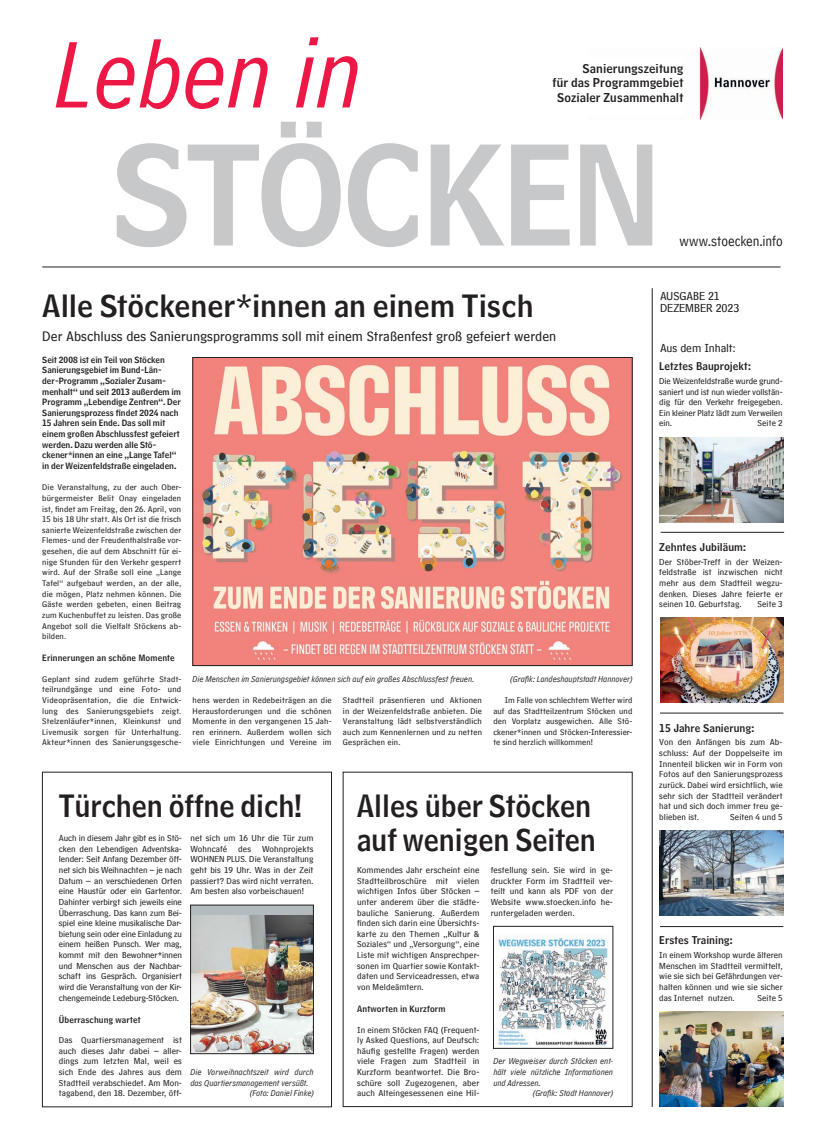
<style>
.page{position:relative;width:825px;height:1145px;background:#fff}
.page>*{position:absolute;margin:0;border:0;box-sizing:border-box;transform-origin:0 0}
.t1{font:italic 100px "HM Comment";color:#ed1845}
.t2{font:30px/34px "HM Headline";color:#231f20;scale:.95 1}
.t3{font:30px "HM Headline";color:#231f20}
.t4{font:15px "HM Comment";letter-spacing:-.005em;color:#231f20}
.t5{font:14.2px "HM Text";color:#231f20}
.t6{font:12px/14.4px "HM Headline";letter-spacing:.005em;color:#231f20;text-align:right}
.t7{font:12px/12px "HM Text";letter-spacing:-.005em;color:#231f20}
.t8{font:10.5px "HM Headline";letter-spacing:.005em;color:#231f20}
.t9{font:9px/10.6px "HM Text";letter-spacing:.01em;color:#231f20;text-align:justify}
.t10{font:italic 9px "HM Comment";letter-spacing:.005em;color:#231f20}
.t11{font:8.5px/10.6px "HM Text";letter-spacing:.02em;color:#231f20;text-align:justify}
.t12{font:8.5px/10.6px "HM Headline";color:#231f20}
.s1{font-size:103px}
</style>
<div class="page">
<hr style="left:42px;top:267px;width:738px;height:1px;background:#231f20">
<img style="left:697px;top:48px;width:85px;height:72px">
<svg style="left:117px;top:122px;width:535px;height:125px"></svg>
<hr style="left:652px;top:288px;width:1px;height:819px;background:#231f20">
<img style="left:659px;top:437px;width:123px;height:85px">
<hr style="left:660px;top:713px;width:123px;height:1px;background:#231f20">
<img style="left:659px;top:1011px;width:123px;height:96px">
<img style="left:659px;top:830px;width:123px;height:85px">
<img style="left:660px;top:618px;width:123px;height:85px">
<hr style="left:660px;top:532px;width:124px;height:1px;background:#231f20">
<hr style="left:660px;top:926px;width:123px;height:1px;background:#231f20">
<img style="left:194px;top:359px;width:436px;height:305px">
<div style="left:192px;top:357px;width:440px;height:309px;border:1px solid #231f20"></div>
<div style="left:190px;top:905px;width:123px;height:148px;background:#b3bbbe"></div>
<img style="left:192px;top:915px;width:119px;height:137px">
<div style="left:190px;top:905px;width:123px;height:149px;border:1px solid #231f20"></div>
<img style="left:496px;top:934px;width:112px;height:112px">
<div style="left:493px;top:926px;width:120px;height:122px;border:1px solid #231f20"></div>
<h1 class="t1" style="left:54px;top:14px;width:308px">Leben <span class="s1">in</span></h1>
<h3 class="t6" style="left:552px;top:60px;width:132px">Sanierungszeitung<br>für das Programmgebiet</h3>
<h3 class="t6" style="left:557px;top:88px;width:128px">Sozialer Zusammenhalt</h3>
<h3 class="t4" style="left:679px;top:227px;width:105px">www.stoecken.info</h3>
<h2 class="t3" style="left:42px;top:280px;width:492px">Alle Stöckener*innen an einem Tisch</h2>
<h3 class="t5" style="left:42px;top:324px;width:515px">Der Abschluss des Sanierungsprogramms soll mit einem Straßenfest groß gefeiert werden</h3>
<p class="t12" style="left:42px;top:353px;width:140px">Seit 2008 ist ein Teil von Stöcken Sanierungsgebiet im Bund-Län&shy;der-Programm „Sozialer Zusam&shy;menhalt“ und seit 2013 außerdem im Programm „Lebendige Zentren“. Der Sanierungsprozess findet 2024 nach 15 Jahren sein Ende. Das soll mit einem großen Abschlussfest gefeiert werden. Dazu werden alle Stö&shy;ckener*innen an eine „Lange Tafel“ in der Weizenfeldstraße eingeladen.</p>
<p class="t11" style="left:42px;top:481px;width:140px">Die Veranstaltung, zu der auch Ober&shy;bürgermeister Belit Onay eingeladen ist, findet am Freitag, den 26. April, von 15 bis 18 Uhr statt. Als Ort ist die frisch sanierte Weizenfeldstraße zwischen der Flemes- und der Freudenthalstraße vor&shy;gesehen, die auf dem Abschnitt für ei&shy;nige Stunden für den Verkehr gesperrt wird. Auf der Straße soll eine „Lange Tafel“ aufgebaut werden, an der alle, die mögen, Platz nehmen können. Die Gäste werden gebeten, einen Beitrag zum Kuchenbuffet zu leisten. Das große Angebot soll die Vielfalt Stöckens ab&shy;bilden.</p>
<p class="t12" style="left:42px;top:652px;width:134px">Erinnerungen an schöne Momente</p>
<p class="t11" style="left:42px;top:672px;width:140px">Geplant sind zudem geführte Stadt&shy;teilrundgänge und eine Foto- und Videopräsentation, die die Entwick&shy;lung des Sanierungsgebiets zeigt.<br>Stelzenläufer*innen, Kleinkunst und Livemusik sorgen für Unterhaltung.<br>Akteur*innen des Sanierungsgesche-</p>
<p class="t10" style="left:192px;top:673px;width:283px">Die Menschen im Sanierungsgebiet können sich auf ein großes Abschlussfest freuen.</p>
<p class="t10" style="left:510px;top:673px;width:123px">(Grafik: Landeshauptstadt Hannover)</p>
<p class="t11" style="left:343px;top:693px;width:140px">Stadtteil präsentieren und Aktionen in der Weizenfeldstraße anbieten. Die Veranstaltung lädt selbstverständlich auch zum Kennenlernen und zu netten Gesprächen ein.</p>
<p class="t11" style="left:493px;top:693px;width:140px;text-indent:11px">Im Falle von schlechtem Wetter wird auf das Stadtteilzentrum Stöcken und den Vorplatz ausgewichen. Alle Stö&shy;ckener*innen und Stöcken-Interessier&shy;te sind herzlich willkommen!</p>
<p class="t11" style="left:192px;top:693px;width:140px">hens werden in Redebeiträgen an die Herausforderungen und die schönen Momente in den vergangenen 15 Jah&shy;ren erinnern. Außerdem wollen sich viele Einrichtungen und Vereine im</p>
<h2 class="t2" style="left:59px;top:784px;width:257px">Türchen öffne dich!</h2>
<p class="t9" style="left:59px;top:831px;width:124px">Auch in diesem Jahr gibt es in Stö&shy;cken den Lebendigen Adventska&shy;lender: Seit Anfang Dezember öff&shy;net sich bis Weihnachten – je nach Datum – an verschiedenen Orten eine Haustür oder ein Gartentor.<br>Dahinter verbirgt sich jeweils eine Überraschung. Das kann zum Bei&shy;spiel eine kleine musikalische Dar&shy;bietung sein oder eine Einladung zu einem heißen Punsch. Wer mag, kommt mit den Bewohner*innen und Menschen aus der Nachbar&shy;schaft ins Gespräch. Organisiert wird die Veranstaltung von der Kir&shy;chengemeinde Ledeburg-Stöcken.</p>
<p class="t12" style="left:59px;top:1013px;width:83px">Überraschung wartet</p>
<p class="t9" style="left:59px;top:1033px;width:124px">Das Quartiersmanagement ist auch dieses Jahr dabei – aller&shy;dings zum letzten Mal, weil es sich Ende des Jahres aus dem Stadtteil verabschiedet. Am Mon&shy;tagabend, den 18. Dezember, öff-</p>
<p class="t9" style="left:190px;top:831px;width:124px">net sich um 16 Uhr die Tür zum Wohncafé des Wohnprojekts WOHNEN PLUS. Die Veranstaltung geht bis 19 Uhr. Was in der Zeit passiert? Das wird nicht verraten.<br>Am besten also vorbeischauen!</p>
<p class="t10" style="left:190px;top:1066px;width:125px">Die Vorweihnachtszeit wird durch</p>
<p class="t10" style="left:190px;top:1077px;width:119px">das Quartiersmanagement versüßt.</p>
<p class="t10" style="left:250px;top:1088px;width:65px">(Foto: Daniel Finke)</p>
<h2 class="t2" style="left:357px;top:784px;width:253px">Alles über Stöcken auf wenigen Seiten</h2>
<p class="t9" style="left:357px;top:863px;width:124px">Kommendes Jahr erscheint eine Stadtteilbroschüre mit vielen wichtigen Infos über Stöcken – unter anderem über die städte&shy;bauliche Sanierung. Außerdem finden sich darin eine Übersichts&shy;karte zu den Themen „Kultur &amp; Soziales“ und „Versorgung“, eine Liste mit wichtigen Ansprechper&shy;sonen im Quartier sowie Kontakt&shy;daten und Serviceadressen, etwa von Meldeämtern.</p>
<p class="t12" style="left:357px;top:1002px;width:90px">Antworten in Kurzform</p>
<p class="t9" style="left:357px;top:1022px;width:124px">In einem Stöcken FAQ (Frequent&shy;ly Asked Questions, auf Deutsch: häufig gestellte Fragen) werden viele Fragen zum Stadtteil in Kurzform beantwortet. Die Bro&shy;schüre soll Zugezogenen, aber auch Alteingesessenen eine Hil-</p>
<p class="t9" style="left:490px;top:863px;width:124px">festellung sein. Sie wird in ge&shy;druckter Form im Stadtteil ver&shy;teilt und kann als PDF von der Website www.stoecken.info he&shy;runtergeladen werden.</p>
<p class="t10" style="left:493px;top:1056px;width:121px">Der Wegweiser durch Stöcken ent-</p>
<p class="t10" style="left:493px;top:1066px;width:121px">hält viele nützliche Informationen</p>
<p class="t10" style="left:493px;top:1077px;width:49px">und Adressen.</p>
<p class="t10" style="left:533px;top:1088px;width:81px">(Grafik: Stadt Hannover)</p>
<h3 class="t7" style="left:660px;top:288px;width:81px">AUSGABE 21<br>DEZEMBER 2023</h3>
<h3 class="t7" style="left:660px;top:340px;width:77px">Aus dem Inhalt:</h3>
<p class="t8" style="left:659px;top:357px;width:93px">Letztes Bauprojekt:</p>
<p class="t9" style="left:659px;top:374px;width:125px">Die Weizenfeldstraße wurde grund&shy;saniert und ist nun wieder vollstän&shy;dig für den Verkehr freigegeben.<br>Ein kleiner Platz lädt zum Verweilen ein.</p>
<p class="t9" style="left:757px;top:417px;width:27px">Seite 2</p>
<p class="t8" style="left:659px;top:538px;width:89px">Zehntes Jubiläum:</p>
<p class="t9" style="left:659px;top:555px;width:125px">Der Stöber-Treff in der Weizen&shy;feldstraße ist inzwischen nicht mehr aus dem Stadtteil wegzu&shy;denken. Dieses Jahre feierte er seinen 10. Geburtstag.</p>
<p class="t9" style="left:757px;top:597px;width:27px">Seite 3</p>
<p class="t8" style="left:659px;top:719px;width:97px">15 Jahre Sanierung:</p>
<p class="t9" style="left:659px;top:735px;width:125px">Von den Anfängen bis zum Ab&shy;schluss: Auf der Doppelseite im Innenteil blicken wir in Form von Fotos auf den Sanierungsprozess zurück. Dabei wird ersichtlich, wie sehr sich der Stadtteil verändert hat und sich doch immer treu ge&shy;blieben ist.</p>
<p class="t9" style="left:730px;top:810px;width:54px">Seiten 4 und 5</p>
<p class="t8" style="left:659px;top:931px;width:75px">Erstes Training:</p>
<p class="t9" style="left:659px;top:948px;width:125px">In einem Workshop wurde älteren Menschen im Stadtteil vermittelt, wie sie sich bei Gefährdungen ver&shy;halten können und wie sie sicher das Internet nutzen.</p>
<p class="t9" style="left:757px;top:991px;width:27px">Seite 5</p>
</div>
